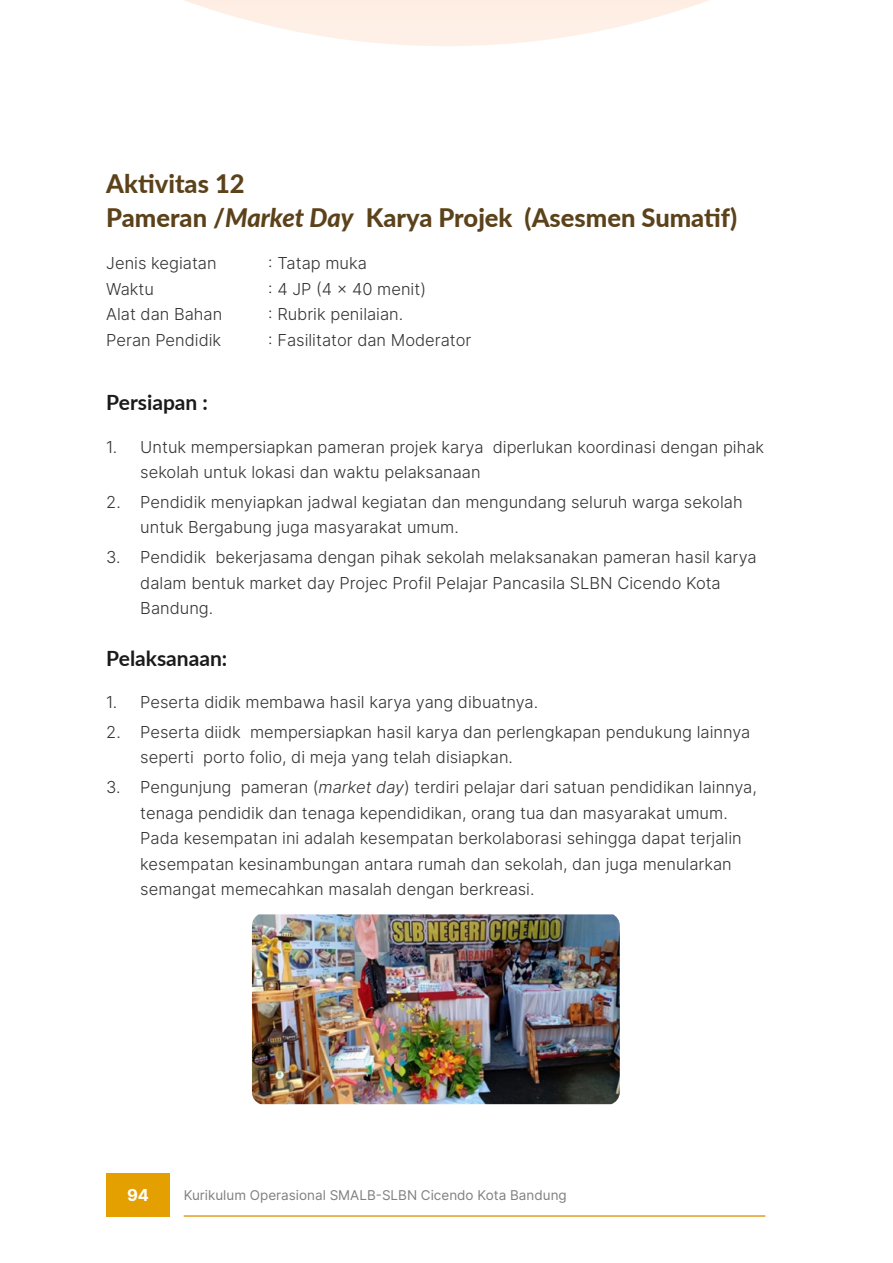
<style>
.page{position:relative;width:893px;height:1263px;background:#fff}
.page>*{position:absolute;margin:0;border:0;box-sizing:border-box;transform-origin:0 0}
.t1{font:800 25.5px/33.6px "Lato";color:#5b421a}
.t2{font:700 21px "Lato";color:#1a1a1a}
.Pharagraph_Utama{font:300 16.5px/25.5px "Inter";color:#333}
.t3{font:700 16.5px "Inter";color:#fff}
.t4{font:13.5px "Inter";color:#808080}
.s1{font-style:italic}
</style>
<div class="page">
<div style="left:106px;top:1173px;width:64px;height:44px;background:#e49f00"></div>
<hr style="left:184px;top:1215px;width:581px;height:2px;background:#e29e23">
<svg style="left:184px;top:0;width:525px;height:46px"></svg>
<img style="left:252px;top:914px;width:368px;height:190px">
<h2 class="t1" style="left:106px;top:166px;width:632px">Aktivitas 12<br>Pameran /<span class="s1">Market Day</span> Karya Projek (Asesmen Sumatif)</h2>
<p class="Pharagraph_Utama" style="left:106px;top:250px;width:112px">Jenis kegiatan</p>
<p class="Pharagraph_Utama" style="left:268px;top:250px;width:100px">: Tatap muka</p>
<p class="Pharagraph_Utama" style="left:106px;top:276px;width:49px">Waktu</p>
<p class="Pharagraph_Utama" style="left:268px;top:276px;width:159px">: 4 JP (4 x 40 menit)</p>
<p class="Pharagraph_Utama" style="left:106px;top:301px;width:118px">Alat dan Bahan</p>
<p class="Pharagraph_Utama" style="left:268px;top:301px;width:136px">: Rubrik penilaian.</p>
<p class="Pharagraph_Utama" style="left:106px;top:327px;width:116px">Peran Pendidik</p>
<p class="Pharagraph_Utama" style="left:268px;top:327px;width:205px">: Fasilitator dan Moderator</p>
<h3 class="t2" style="left:106px;top:387px;width:103px">Persiapan :</h3>
<p class="Pharagraph_Utama" style="left:140px;top:434px;width:625px;text-indent:-34px">1. Untuk mempersiapkan pameran projek karya diperlukan koordinasi dengan pihak sekolah untuk lokasi dan waktu pelaksanaan</p>
<p class="Pharagraph_Utama" style="left:140px;top:489px;width:604px;text-indent:-34px">2. Pendidik menyiapkan jadwal kegiatan dan mengundang seluruh warga sekolah untuk Bergabung juga masyarakat umum.</p>
<p class="Pharagraph_Utama" style="left:140px;top:544px;width:618px;text-indent:-34px">3. Pendidik bekerjasama dengan pihak sekolah melaksanakan pameran hasil karya dalam bentuk market day Projec Profil Pelajar Pancasila SLBN Cicendo Kota<br>Bandung.</p>
<h3 class="t2" style="left:106px;top:642px;width:123px">Pelaksanaan:</h3>
<p class="Pharagraph_Utama" style="left:106px;top:689px;width:433px">1. Peserta didik membawa hasil karya yang dibuatnya.</p>
<p class="Pharagraph_Utama" style="left:140px;top:719px;width:611px;text-indent:-34px">2. Peserta diidk mempersiapkan hasil karya dan perlengkapan pendukung lainnya seperti porto folio, di meja yang telah disiapkan.</p>
<p class="Pharagraph_Utama" style="left:140px;top:774px;width:618px;text-indent:-34px">3. Pengunjung pameran (<span class="s1">market day</span>) terdiri pelajar dari satuan pendidikan lainnya, tenaga pendidik dan tenaga kependidikan, orang tua dan masyarakat umum.<br>Pada kesempatan ini adalah kesempatan berkolaborasi sehingga dapat terjalin kesempatan kesinambungan antara rumah dan sekolah, dan juga menularkan semangat memecahkan masalah dengan berkreasi.</p>
<p class="t3" style="left:127px;top:1183px;width:24px">94</p>
<p class="t4" style="left:184px;top:1186px;width:385px">Kurikulum Operasional SMALB-SLBN Cicendo Kota Bandung</p>
</div>
